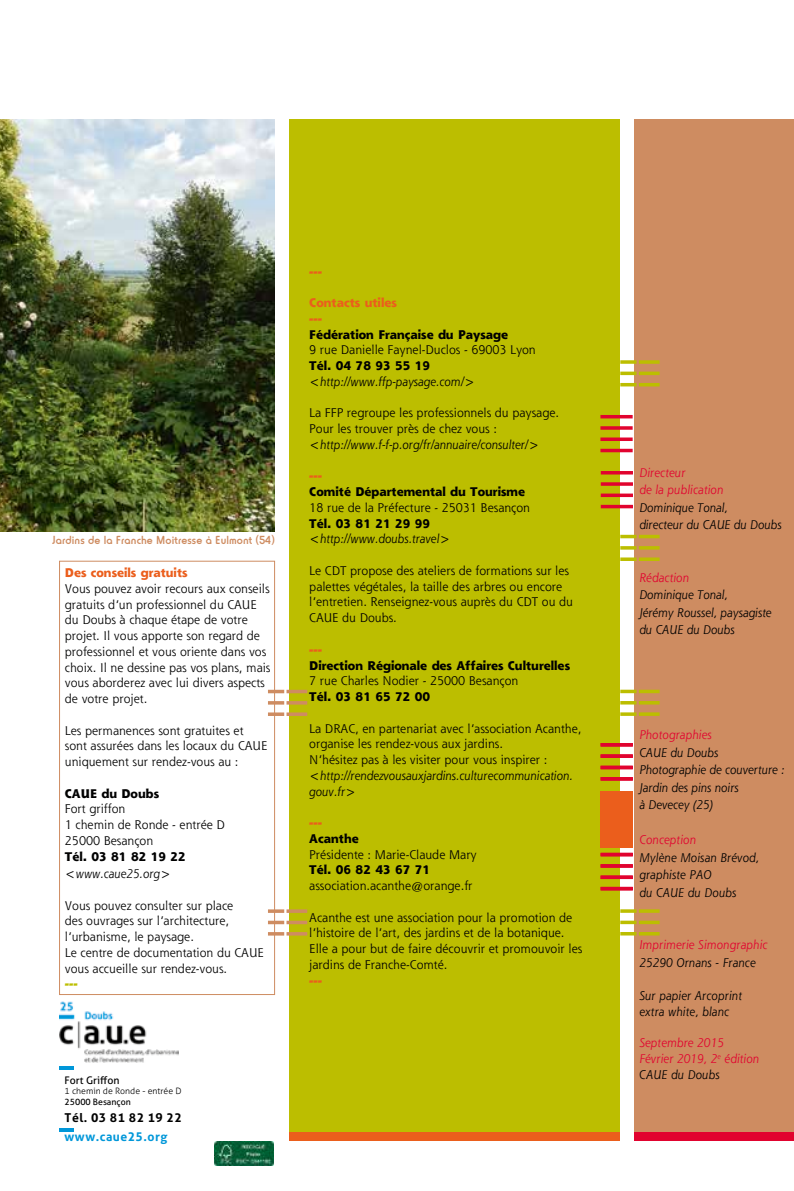
<style>
.page{position:relative;width:794px;height:1191px;background:#fff}
.page>*{position:absolute;margin:0;border:0;box-sizing:border-box;transform-origin:0 0}
.t1{font:12.25px/15.8px "Shannon";color:#000}
.t2{font:italic 12.25px/17.5px "Shannon";color:#000}
.t3{font:800 12.25px "Shannon";color:#000}
.t4{font:italic 12.25px/15.8px "Shannon";letter-spacing:.01em;color:#e1032f}
.t5{font:800 12.25px/15.8px "Shannon";color:#eb5e1c}
.t6{font:500 12.25px "Horatio D";letter-spacing:.01em;color:#ce8c61}
.t7{font:700 12.25px "Aller";letter-spacing:.04em;color:#000}
.t8{font:700 12.25px "Aller";letter-spacing:.04em;color:#0097d9}
.t9{font:800 12.25px "Shannon";color:#bcbe00}
.t10{font:10.5px "Aller";color:#000}
.t11{font:300 8.75px "Aller";color:#000}
.t12{font:8.75px "Aller";color:#000}
.s1{color:#000}
</style>
<div class="page">
<div style="left:289px;top:1131px;width:330px;height:10px;background:#eb5e1c"></div>
<div style="left:634px;top:1131px;width:160px;height:10px;background:#e1032f"></div>
<img style="left:60px;top:1001px;width:118px;height:61px">
<svg style="left:60px;top:1066px;width:14px;height:3px"></svg>
<svg style="left:60px;top:1128px;width:14px;height:3px"></svg>
<svg style="left:214px;top:1165px;width:60px;height:1px"></svg>
<img style="left:214px;top:1141px;width:60px;height:24px">
<div style="left:634px;top:119px;width:160px;height:1012px;background:#ce8c61"></div>
<div style="left:289px;top:119px;width:330px;height:1012px;background:#bcbe00"></div>
<hr style="left:600px;top:777px;width:32px;height:3px;background:#e1032f">
<hr style="left:600px;top:743px;width:32px;height:3px;background:#e1032f">
<hr style="left:600px;top:887px;width:32px;height:3px;background:#e1032f">
<hr style="left:600px;top:864px;width:32px;height:3px;background:#e1032f">
<hr style="left:600px;top:853px;width:32px;height:3px;background:#e1032f">
<hr style="left:600px;top:449px;width:32px;height:3px;background:#e1032f">
<svg style="left:600px;top:426px;width:32px;height:4px"></svg>
<svg style="left:600px;top:437px;width:32px;height:4px"></svg>
<hr style="left:600px;top:415px;width:32px;height:3px;background:#e1032f">
<hr style="left:601px;top:505px;width:32px;height:3px;background:#e1032f">
<svg style="left:601px;top:482px;width:32px;height:4px"></svg>
<svg style="left:601px;top:493px;width:32px;height:4px"></svg>
<hr style="left:601px;top:471px;width:32px;height:3px;background:#e1032f">
<hr style="left:601px;top:777px;width:32px;height:3px;background:#e1032f">
<svg style="left:601px;top:754px;width:32px;height:4px"></svg>
<svg style="left:601px;top:765px;width:32px;height:4px"></svg>
<hr style="left:601px;top:743px;width:32px;height:3px;background:#e1032f">
<hr style="left:601px;top:887px;width:32px;height:3px;background:#e1032f">
<hr style="left:601px;top:864px;width:32px;height:3px;background:#e1032f">
<svg style="left:601px;top:875px;width:32px;height:4px"></svg>
<hr style="left:601px;top:853px;width:32px;height:3px;background:#e1032f">
<div style="left:600px;top:791px;width:33px;height:57px;background:#eb5e1c"></div>
<svg style="left:286px;top:712px;width:21px;height:4px"></svg>
<hr style="left:286px;top:690px;width:21px;height:3px;background:#ce8c61">
<hr style="left:286px;top:701px;width:21px;height:3px;background:#ce8c61">
<svg style="left:268px;top:712px;width:16px;height:4px"></svg>
<hr style="left:268px;top:690px;width:16px;height:3px;background:#ce8c61">
<hr style="left:268px;top:701px;width:16px;height:3px;background:#ce8c61">
<hr style="left:286px;top:932px;width:21px;height:3px;background:#ce8c61">
<svg style="left:286px;top:909px;width:21px;height:4px"></svg>
<svg style="left:286px;top:920px;width:21px;height:4px"></svg>
<hr style="left:268px;top:932px;width:16px;height:3px;background:#ce8c61">
<svg style="left:268px;top:909px;width:16px;height:4px"></svg>
<svg style="left:268px;top:920px;width:16px;height:4px"></svg>
<img style="left:0;top:119px;width:274px;height:413px">
<div style="left:59px;top:561px;width:216px;height:434px;border:1px solid #ce8c61"></div>
<hr style="left:639px;top:383px;width:20px;height:3px;background:#bcbe00">
<svg style="left:639px;top:360px;width:20px;height:4px"></svg>
<svg style="left:639px;top:371px;width:20px;height:4px"></svg>
<hr style="left:620px;top:383px;width:16px;height:3px;background:#bcbe00">
<svg style="left:620px;top:360px;width:16px;height:4px"></svg>
<svg style="left:620px;top:371px;width:16px;height:4px"></svg>
<svg style="left:639px;top:712px;width:20px;height:4px"></svg>
<svg style="left:639px;top:689px;width:20px;height:4px"></svg>
<hr style="left:639px;top:701px;width:20px;height:3px;background:#bcbe00">
<svg style="left:620px;top:712px;width:16px;height:4px"></svg>
<svg style="left:620px;top:689px;width:16px;height:4px"></svg>
<hr style="left:620px;top:701px;width:16px;height:3px;background:#bcbe00">
<svg style="left:639px;top:557px;width:20px;height:4px"></svg>
<hr style="left:639px;top:535px;width:20px;height:3px;background:#bcbe00">
<hr style="left:639px;top:546px;width:20px;height:3px;background:#bcbe00">
<svg style="left:620px;top:557px;width:16px;height:4px"></svg>
<hr style="left:620px;top:535px;width:16px;height:3px;background:#bcbe00">
<hr style="left:620px;top:546px;width:16px;height:3px;background:#bcbe00">
<hr style="left:639px;top:932px;width:20px;height:3px;background:#bcbe00">
<hr style="left:639px;top:909px;width:20px;height:3px;background:#bcbe00">
<svg style="left:639px;top:920px;width:20px;height:4px"></svg>
<hr style="left:620px;top:932px;width:16px;height:3px;background:#bcbe00">
<hr style="left:620px;top:909px;width:16px;height:3px;background:#bcbe00">
<svg style="left:620px;top:920px;width:16px;height:4px"></svg>
<p class="t6" style="left:52px;top:532px;width:224px">Jardins de la Franche Moitresse à Eulmont (54)</p>
<p class="t5" style="left:65px;top:564px;width:124px">Des conseils gratuits</p>
<p class="t1" style="left:65px;top:580px;width:207px">Vous pouvez avoir recours aux conseils gratuits d’un professionnel du CAUE du Doubs à chaque étape de votre projet. Il vous apporte son regard de professionnel et vous oriente dans vos choix. Il ne dessine pas vos plans, mais vous aborderez avec lui divers aspects de votre projet.</p>
<p class="t1" style="left:65px;top:722px;width:204px">Les permanences sont gratuites et sont assurées dans les locaux du CAUE uniquement sur rendez-vous au :</p>
<p class="t3" style="left:65px;top:785px;width:96px">CAUE du Doubs</p>
<p class="t1" style="left:65px;top:801px;width:161px">Fort griffon<br>1 chemin de Ronde - entrée D<br>25000 Besançon</p>
<p class="t3" style="left:65px;top:848px;width:122px">Tél. 03 81 82 19 22</p>
<p class="t2" style="left:65px;top:864px;width:107px">&lt;www.caue25.org&gt;</p>
<p class="t1" style="left:65px;top:897px;width:200px">Vous pouvez consulter sur place<br>des ouvrages sur l’architecture, l’urbanisme, le paysage.<br>Le centre de documentation du CAUE vous accueille sur rendez-vous.</p>
<p class="t9" style="left:65px;top:976px;width:14px">---</p>
<p class="t5" style="left:309px;top:263px;width:14px">---</p>
<p class="t5" style="left:309px;top:295px;width:89px">Contacts utiles ---</p>
<p class="t3" style="left:309px;top:326px;width:200px">Fédération Française du Paysage</p>
<p class="t1" style="left:309px;top:342px;width:228px">9 rue Danielle Faynel-Duclos - 69003 Lyon</p>
<p class="t3" style="left:309px;top:358px;width:122px">Tél. 04 78 93 55 19</p>
<p class="t2" style="left:309px;top:372px;width:167px">&lt;http://www.ffp-paysage.com/&gt;</p>
<p class="t1" style="left:309px;top:405px;width:251px">La FFP regroupe les professionnels du paysage.<br>Pour les trouver près de chez vous :</p>
<p class="t2" style="left:309px;top:435px;width:231px">&lt;http://www.f-f-p.org/fr/annuaire/consulter/&gt;</p>
<p class="t5" style="left:309px;top:468px;width:14px">---</p>
<p class="t3" style="left:309px;top:484px;width:217px">Comité Départemental du Tourisme</p>
<p class="t1" style="left:309px;top:499px;width:222px">18 rue de la Préfecture - 25031 Besançon</p>
<p class="t3" style="left:309px;top:515px;width:122px">Tél. 03 81 21 29 99</p>
<p class="t2" style="left:309px;top:530px;width:142px">&lt;http://www.doubs.travel&gt;</p>
<p class="t1" style="left:309px;top:562px;width:265px">Le CDT propose des ateliers de formations sur les palettes végétales, la taille des arbres ou encore l’entretien. Renseignez-vous auprès du CDT ou du CAUE du Doubs.</p>
<p class="t5" style="left:309px;top:641px;width:14px">---</p>
<p class="t3" style="left:309px;top:657px;width:262px">Direction Régionale des Affaires Culturelles</p>
<p class="t1" style="left:309px;top:673px;width:210px">7 rue Charles Nodier - 25000 Besançon</p>
<p class="t3" style="left:309px;top:688px;width:122px">Tél. 03 81 65 72 00</p>
<p class="t1" style="left:309px;top:720px;width:273px">La DRAC, en partenariat avec l’association Acanthe, organise les rendez-vous aux jardins.<br>N’hésitez pas à les visiter pour vous inspirer :</p>
<p class="t2" style="left:309px;top:767px;width:265px;line-height:15.8px">&lt;http://rendezvousauxjardins.culturecommunication. gouv.fr&gt;</p>
<p class="t5" style="left:309px;top:814px;width:14px">---</p>
<p class="t3" style="left:309px;top:830px;width:51px">Acanthe</p>
<p class="t1" style="left:309px;top:846px;width:169px">Présidente : Marie-Claude Mary</p>
<p class="t3" style="left:309px;top:862px;width:122px">Tél. 06 82 43 67 71</p>
<p class="t1" style="left:309px;top:877px;width:165px">association.acanthe@orange.fr</p>
<p class="t1" style="left:309px;top:909px;width:274px">Acanthe est une association pour la promotion de l’histoire de l’art, des jardins et de la botanique.<br>Elle a pour but de faire découvrir et promouvoir les jardins de Franche-Comté.</p>
<p class="t5" style="left:309px;top:972px;width:14px">---</p>
<p class="t10" style="left:65px;top:1073px;width:56px">Fort Griffon</p>
<p class="t11" style="left:65px;top:1085px;width:118px">1 chemin de Ronde - entrée D</p>
<p class="t12" style="left:65px;top:1096px;width:68px">25000 Besançon</p>
<p class="t7" style="left:65px;top:1109px;width:119px">Tél. 03 81 82 19 22</p>
<p class="t8" style="left:65px;top:1129px;width:104px">www.caue25.org</p>
<p class="t4" style="left:639px;top:463px;width:86px;line-height:17.5px">Directeur<br>de la publication</p>
<p class="t2" style="left:639px;top:498px;width:144px">Dominique Tonal,<br>directeur du CAUE du Doubs</p>
<p class="t4" style="left:639px;top:569px;width:51px">Rédaction</p>
<p class="t2" style="left:639px;top:586px;width:134px">Dominique Tonal,<br>Jérémy Roussel, paysagiste du CAUE du Doubs</p>
<p class="t4" style="left:639px;top:727px;width:74px">Photographies</p>
<p class="t2" style="left:639px;top:743px;width:147px">CAUE du Doubs<br>Photographie de couverture :<br>Jardin des pins noirs<br>à Devecey (25)</p>
<p class="t4" style="left:639px;top:832px;width:58px">Conception</p>
<p class="t2" style="left:639px;top:848px;width:121px">Mylène Moisan Brévod, graphiste PAO<br>du CAUE du Doubs</p>
<p class="t4" style="left:639px;top:937px;width:130px">Imprimerie Simongraphic</p>
<p class="t2" style="left:639px;top:953px;width:118px">25290 Ornans - France</p>
<p class="t2" style="left:639px;top:987px;width:104px;line-height:15.8px">Sur papier Arcoprint extra white, blanc</p>
<p class="t4" style="left:639px;top:1035px;width:121px">Septembre 2015<br>Février 2019, 2<sup>e</sup> édition<br><span class="s1">CAUE du Doubs</span></p>
</div>
